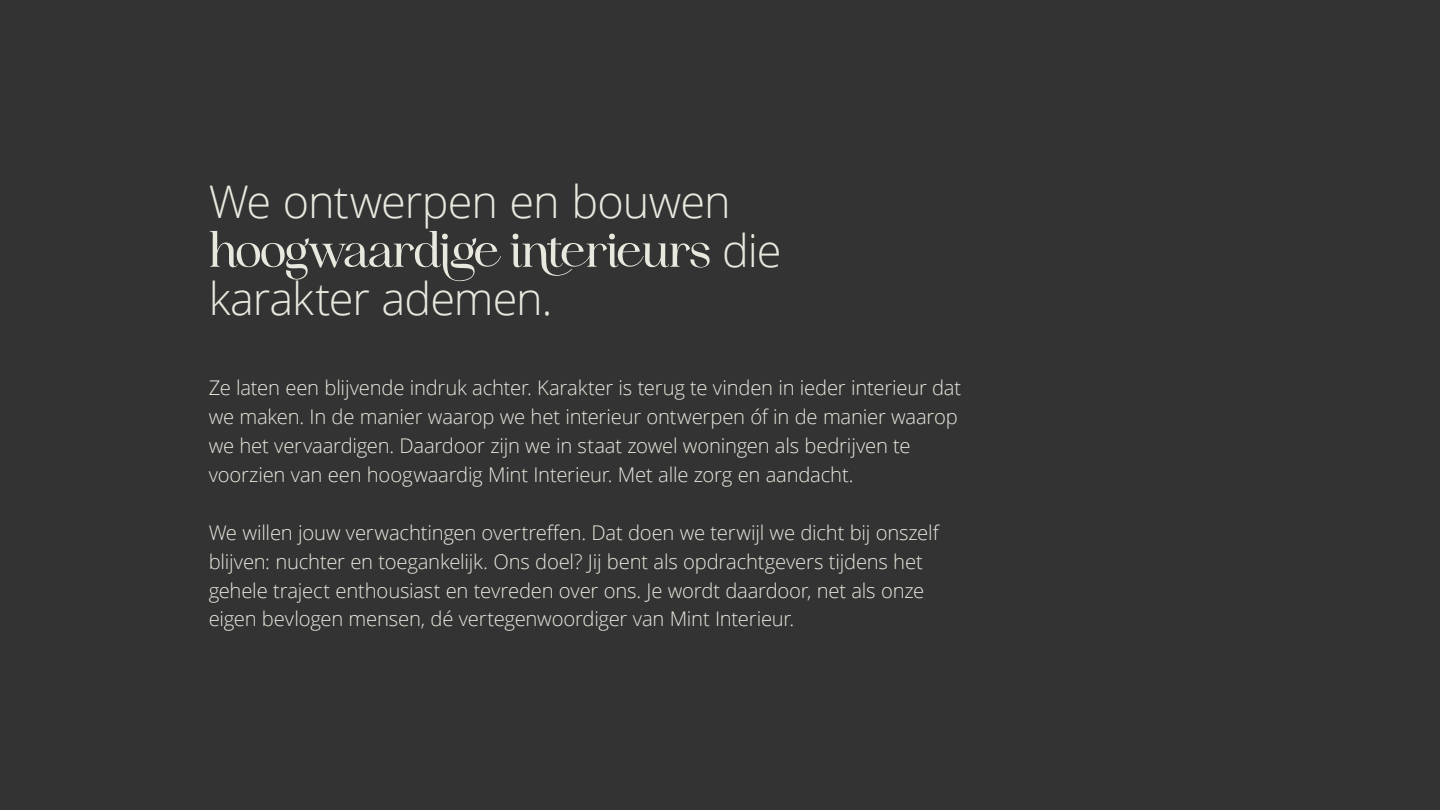
<style>
.page{position:relative;width:1440px;height:810px;background:#333}
.page>*{position:absolute;margin:0;border:0;box-sizing:border-box;transform-origin:0 0}
.t1{font:57px "Idealist";letter-spacing:-.02em;color:#e8e8de}
.t2{font:300 45px "Open Sans";letter-spacing:-.02em;color:#e8e8de}
.t3{font:300 20.25px/29px "Open Sans";letter-spacing:-.01em;color:#e8e8de}
.s1{font-family:"Open Sans";font-weight:300;font-size:45px}
</style>
<div class="page">
<h2 class="t2" style="left:209px;top:171px;width:523px">We ontwerpen en bouwen</h2>
<h1 class="t1" style="left:209px;top:219px;width:575px">hoogwaardige interieurs <span class="s1">die</span></h1>
<h2 class="t2" style="left:209px;top:268px;width:345px">karakter ademen.</h2>
<p class="t3" style="left:209px;top:373px;width:754px">Ze laten een blijvende indruk achter. Karakter is terug te vinden in ieder interieur dat we maken. In de manier waarop we het interieur ontwerpen óf in de manier waarop we het vervaardigen. Daardoor zijn we in staat zowel woningen als bedrijven te voorzien van een hoogwaardig Mint Interieur. Met alle zorg en aandacht.</p>
<p class="t3" style="left:209px;top:517px;width:732px">We willen jouw verwachtingen overtreffen. Dat doen we terwijl we dicht bij onszelf blijven: nuchter en toegankelijk. Ons doel? Jij bent als opdrachtgevers tijdens het gehele traject enthousiast en tevreden over ons. Je wordt daardoor, net als onze eigen bevlogen mensen, dé vertegenwoordiger van Mint Interieur.</p>
</div>
